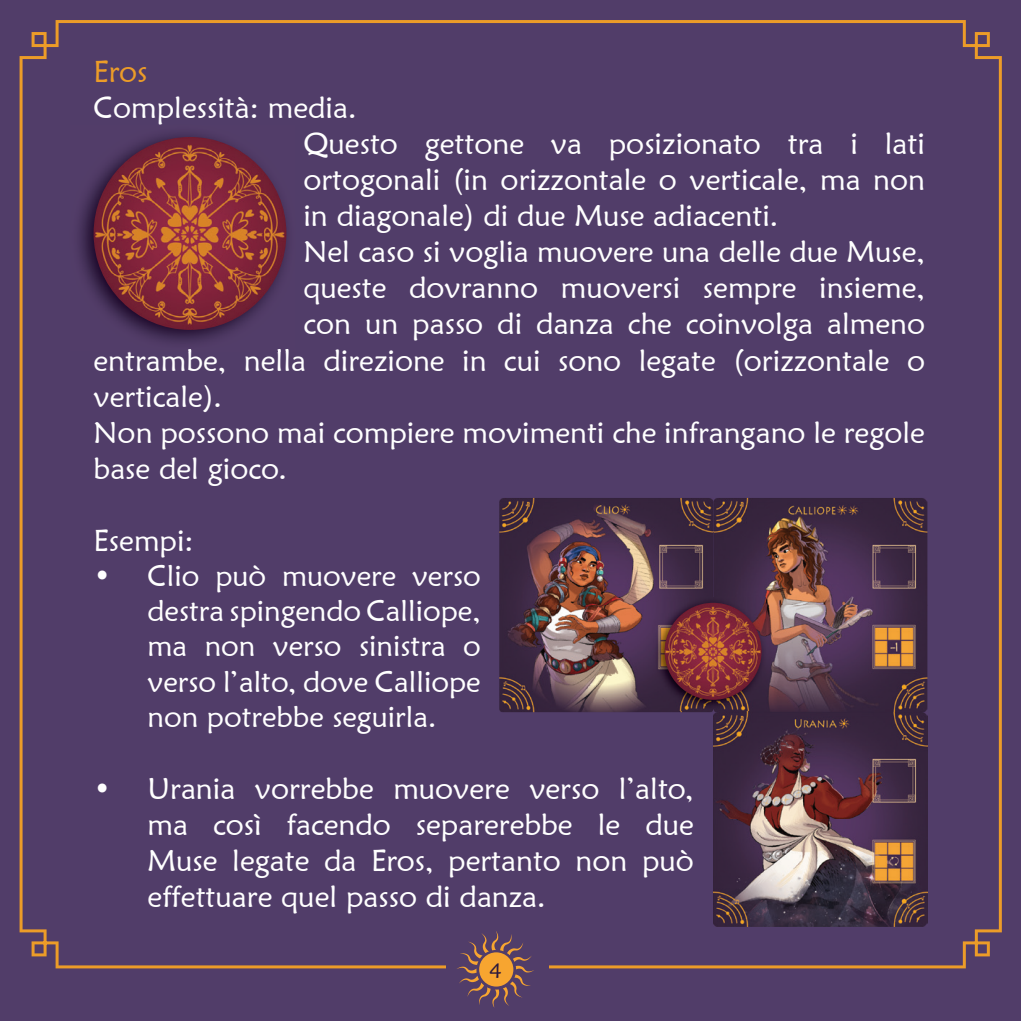
<style>
.page{position:relative;width:1021px;height:1021px;background:#fff}
.page>*{position:absolute;margin:0;border:0;box-sizing:border-box;transform-origin:0 0}
.t1{font:30px/36px "Maiandra GD";color:#fff;text-align:justify}
.t2{font:30px "Maiandra GD";color:#ec9c28}
.t3{font:29.4px/35.4px "Maiandra GD";color:#fff;text-align:justify}
.t4{font:21px "Maiandra GD";color:#2d1a3d}
.s1{font-size:30px}
</style>
<div class="page">
<div style="left:0;top:0;width:1020px;height:1020px;background:#513d69"></div>
<div style="left:20px;top:20px;width:981px;height:948px;background:#513d69"></div>
<div style="left:446px;top:929px;width:103px;height:78px;background:#513d69"></div>
<svg style="left:457px;top:931px;width:77px;height:76px"></svg>
<div style="left:479px;top:952px;width:34px;height:34px;background:#f7a530;border-radius:50%"></div>
<img style="left:499px;top:498px;width:214px;height:214px">
<img style="left:713px;top:498px;width:214px;height:428px">
<img style="left:70px;top:125px;width:226px;height:226px">
<img style="left:95px;top:349px;width:201px;height:2px">
<img style="left:94px;top:137px;width:192px;height:193px;border-radius:96px">
<img style="left:653px;top:597px;width:113px;height:113px">
<img style="left:713px;top:597px;width:1px;height:113px">
<img style="left:664px;top:603px;width:97px;height:97px;border-radius:48px">
<p class="t2" style="left:94px;top:53px;width:55px">Eros</p>
<p class="t1" style="left:94px;top:89px;width:264px">Complessità: media.</p>
<p class="t1" style="left:303px;top:125px;width:623px">Questo gettone va posizionato tra i lati</p>
<p class="t1" style="left:303px;top:161px;width:623px">ortogonali (in orizzontale o verticale, ma non</p>
<p class="t1" style="left:303px;top:197px;width:476px">in diagonale) di due Muse adiacenti.</p>
<p class="t1" style="left:303px;top:233px;width:623px">Nel caso si voglia muovere una delle due Muse,</p>
<p class="t1" style="left:303px;top:269px;width:623px">queste dovranno muoversi sempre insieme,</p>
<p class="t1" style="left:303px;top:305px;width:623px">con un passo di danza che coinvolga almeno</p>
<p class="t1" style="left:94px;top:341px;width:832px">entrambe, nella direzione in cui sono legate (orizzontale o</p>
<p class="t1" style="left:94px;top:377px;width:130px">verticale).</p>
<p class="t1" style="left:94px;top:413px;width:832px">Non possono mai compiere movimenti che infrangano le regole</p>
<p class="t1" style="left:94px;top:449px;width:195px">base del gioco.</p>
<p class="t1" style="left:94px;top:521px;width:102px">Esempi:</p>
<p class="t3" style="left:148px;top:557px;width:335px;text-indent:-54px"><span class="s1">•</span> Clio può muovere verso destra spingendo Calliope, ma non verso sinistra o verso l’alto, dove Calliope non potrebbe seguirla.</p>
<p class="t1" style="left:148px;top:770px;width:548px;text-indent:-54px">• Urania vorrebbe muovere verso l’alto, ma così facendo separerebbe le due Muse legate da Eros, pertanto non può effettuare quel passo di danza.</p>
<p class="t4" style="left:489px;top:957px;width:13px">4</p>
</div>
